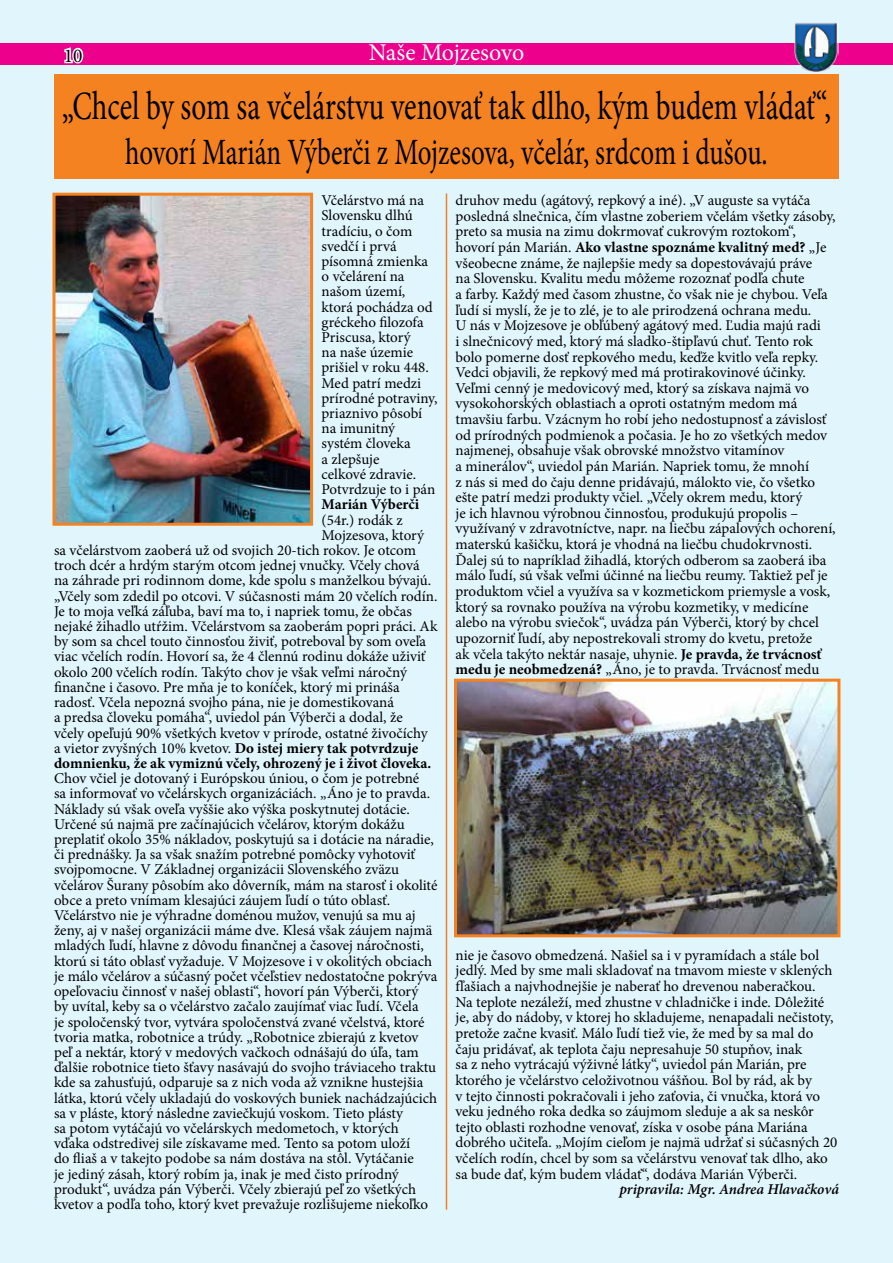
<style>
.page{position:relative;width:893px;height:1263px;background:#e1f5fd}
.page>*{position:absolute;margin:0;border:0;box-sizing:border-box;transform-origin:0 0}
.t1{font:40.2px "Minion Pro";color:#000;scale:.73 1}
.t2{font:37.2px "Minion Pro";letter-spacing:-.005em;color:#000;scale:.73 1}
.t3{font:24px "Minion Pro";letter-spacing:-.005em;color:#fff}
.t4{font:19.5px "Minion Pro";color:#000}
.t5{font:15px/15.1px "Minion Pro";color:#000}
.t6{font:700 15px "Minion Pro";color:#000}
.t7{font:italic 600 15px "Minion Pro";letter-spacing:-.005em;color:#000}
.s1{font-weight:700}
</style>
<div class="page">
<hr style="left:892px;top:0;width:1px;height:714px;background:#d2232a">
<hr style="left:446px;top:194px;width:1px;height:1015px;background:#f58220">
<img style="left:56px;top:197px;width:253px;height:325px">
<div style="left:52px;top:193px;width:261px;height:333px;border:3px solid #f58220"></div>
<img style="left:458px;top:683px;width:378px;height:250px">
<div style="left:454px;top:679px;width:386px;height:258px;border:3px solid #f58220"></div>
<div style="left:54px;top:74px;width:785px;height:105px;background:#f58220"></div>
<div style="left:0;top:43px;width:893px;height:22px;background:#ec008c"></div>
<svg style="left:64px;top:47px;width:20px;height:17px"></svg>
<img style="left:794px;top:22px;width:45px;height:50px">
<h3 class="t4" style="left:64px;top:42px;width:20px">10</h3>
<h3 class="t3" style="left:369px;top:36px;width:157px">Naše Mojzesovo</h3>
<h1 class="t1" style="left:62px;top:79px;width:1055px">„Chcel by som sa včelárstvu venovať tak dlho, kým budem vládať“,</h1>
<h2 class="t2" style="left:125px;top:127px;width:882px">hovorí Marián Výberči z Mojzesova, včelár, srdcom i dušou.</h2>
<p class="t5" style="left:322px;top:193px;width:117px">Včelárstvo má na<br>Slovensku dlhú tradíciu, o čom svedčí i prvá písomná zmienka o včelárení na našom území, ktorá pochádza od gréckeho filozofa<br>Priscusa, ktorý<br>na naše územie prišiel v roku 448.<br>Med patrí medzi prírodné potraviny, priaznivo pôsobí na imunitný systém človeka<br>a zlepšuje<br>celkové zdravie.<br>Potvrdzuje to i pán</p>
<p class="t6" style="left:322px;top:494px;width:99px">Marián Výberči</p>
<p class="t5" style="left:322px;top:512px;width:83px">(54r.) rodák z</p>
<p class="t5" style="left:322px;top:527px;width:104px">Mojzesova, ktorý</p>
<p class="t5" style="left:54px;top:543px;width:363px">sa včelárstvom zaoberá už od svojich 20-tich rokov. Je otcom</p>
<p class="t5" style="left:54px;top:558px;width:367px">troch dcér a hrdým starým otcom jednej vnučky. Včely chová</p>
<p class="t5" style="left:54px;top:573px;width:379px">na záhrade pri rodinnom dome, kde spolu s manželkou bývajú.</p>
<p class="t5" style="left:54px;top:588px;width:385px">„Včely som zdedil po otcovi. V súčasnosti mám 20 včelích rodín.</p>
<p class="t5" style="left:54px;top:603px;width:359px">Je to moja veľká záľuba, baví ma to, i napriek tomu, že občas</p>
<p class="t5" style="left:54px;top:619px;width:385px">nejaké žihadlo utŕžim. Včelárstvom sa zaoberám popri práci. Ak</p>
<p class="t5" style="left:54px;top:634px;width:374px">by som sa chcel touto činnosťou živiť, potreboval by som oveľa</p>
<p class="t5" style="left:54px;top:649px;width:373px">viac včelích rodín. Hovorí sa, že 4 člennú rodinu dokáže uživiť</p>
<p class="t5" style="left:54px;top:664px;width:354px">okolo 200 včelích rodín. Takýto chov je však veľmi náročný</p>
<p class="t5" style="left:54px;top:680px;width:347px">finančne i časovo. Pre mňa je to koníček, ktorý mi prináša</p>
<p class="t5" style="left:54px;top:695px;width:341px">radosť. Včela nepozná svojho pána, nie je domestikovaná</p>
<p class="t5" style="left:54px;top:710px;width:350px">a predsa človeku pomáha“, uviedol pán Výberči a dodal, že</p>
<p class="t5" style="left:54px;top:725px;width:375px">včely opeľujú 90% všetkých kvetov v prírode, ostatné živočíchy</p>
<p class="t5" style="left:54px;top:740px;width:366px">a vietor zvyšných 10% kvetov. <span class="s1">Do istej miery tak potvrdzuje</span></p>
<p class="t6" style="left:54px;top:752px;width:379px">domnienku, že ak vymiznú včely, ohrozený je i život človeka.</p>
<p class="t5" style="left:54px;top:771px;width:385px">Chov včiel je dotovaný i Európskou úniou, o čom je potrebné<br>sa informovať vo včelárskych organizáciách. „Áno je to pravda.<br>Náklady sú však oveľa vyššie ako výška poskytnutej dotácie.<br>Určené sú najmä pre začínajúcich včelárov, ktorým dokážu preplatiť okolo 35% nákladov, poskytujú sa i dotácie na náradie, či prednášky. Ja sa však snažím potrebné pomôcky vyhotoviť svojpomocne. V Základnej organizácii Slovenského zväzu včelárov Šurany pôsobím ako dôverník, mám na starosť i okolité obce a preto vnímam klesajúci záujem ľudí o túto oblasť.<br>Včelárstvo nie je výhradne doménou mužov, venujú sa mu aj ženy, aj v našej organizácii máme dve. Klesá však záujem najmä mladých ľudí, hlavne z dôvodu finančnej a časovej náročnosti, ktorú si táto oblasť vyžaduje. V Mojzesove i v okolitých obciach je málo včelárov a súčasný počet včeľstiev nedostatočne pokrýva opeľovaciu činnosť v našej oblasti“, hovorí pán Výberči, ktorý<br>by uvítal, keby sa o včelárstvo začalo zaujímať viac ľudí. Včela<br>je spoločenský tvor, vytvára spoločenstvá zvané včelstvá, ktoré tvoria matka, robotnice a trúdy. „Robotnice zbierajú z kvetov peľ a nektár, ktorý v medových vačkoch odnášajú do úľa, tam ďalšie robotnice tieto šťavy nasávajú do svojho tráviaceho traktu kde sa zahusťujú, odparuje sa z nich voda až vznikne hustejšia látka, ktorú včely ukladajú do voskových buniek nachádzajúcich sa v pláste, ktorý následne zaviečkujú voskom. Tieto plásty<br>sa potom vytáčajú vo včelárskych medometoch, v ktorých vďaka odstredivej sile získavame med. Tento sa potom uloží<br>do fliaš a v takejto podobe sa nám dostáva na stôl. Vytáčanie<br>je jediný zásah, ktorý robím ja, inak je med čisto prírodný produkt“, uvádza pán Výberči. Včely zbierajú peľ zo všetkých kvetov a podľa toho, ktorý kvet prevažuje rozlišujeme niekoľko</p>
<p class="t5" style="left:455px;top:193px;width:382px;line-height:15.6px">druhov medu (agátový, repkový a iné). „V auguste sa vytáča posledná slnečnica, čím vlastne zoberiem včelám všetky zásoby, preto sa musia na zimu dokrmovať cukrovým roztokom“, hovorí pán Marián. <span class="s1">Ako vlastne spoznáme kvalitný med?</span> „Je všeobecne známe, že najlepšie medy sa dopestovávajú práve<br>na Slovensku. Kvalitu medu môžeme rozoznať podľa chute<br>a farby. Každý med časom zhustne, čo však nie je chybou. Veľa ľudí si myslí, že je to zlé, je to ale prirodzená ochrana medu.<br>U nás v Mojzesove je obľúbený agátový med. Ľudia majú radi<br>i slnečnicový med, ktorý má sladko-štipľavú chuť. Tento rok bolo pomerne dosť repkového medu, keďže kvitlo veľa repky.<br>Vedci objavili, že repkový med má protirakovinové účinky.<br>Veľmi cenný je medovicový med, ktorý sa získava najmä vo vysokohorských oblastiach a oproti ostatným medom má tmavšiu farbu. Vzácnym ho robí jeho nedostupnosť a závislosť od prírodných podmienok a počasia. Je ho zo všetkých medov najmenej, obsahuje však obrovské množstvo vitamínov<br>a minerálov“, uviedol pán Marián. Napriek tomu, že mnohí<br>z nás si med do čaju denne pridávajú, málokto vie, čo všetko ešte patrí medzi produkty včiel. „Včely okrem medu, ktorý<br>je ich hlavnou výrobnou činnosťou, produkujú propolis – využívaný v zdravotníctve, napr. na liečbu zápalových ochorení, materskú kašičku, ktorá je vhodná na liečbu chudokrvnosti.<br>Ďalej sú to napríklad žihadlá, ktorých odberom sa zaoberá iba málo ľudí, sú však veľmi účinné na liečbu reumy. Taktiež peľ je produktom včiel a využíva sa v kozmetickom priemysle a vosk, ktorý sa rovnako používa na výrobu kozmetiky, v medicíne alebo na výrobu sviečok“, uvádza pán Výberči, ktorý by chcel upozorniť ľudí, aby nepostrekovali stromy do kvetu, pretože<br>ak včela takýto nektár nasaje, uhynie. <span class="s1">Je pravda, že trvácnosť medu je neobmedzená?</span> „Áno, je to pravda. Trvácnosť medu</p>
<p class="t5" style="left:455px;top:947px;width:383px;line-height:15.6px">nie je časovo obmedzená. Našiel sa i v pyramídach a stále bol jedlý. Med by sme mali skladovať na tmavom mieste v sklených fľašiach a najvhodnejšie je naberať ho drevenou naberačkou.<br>Na teplote nezáleží, med zhustne v chladničke i inde. Dôležité je, aby do nádoby, v ktorej ho skladujeme, nenapadali nečistoty, pretože začne kvasiť. Málo ľudí tiež vie, že med by sa mal do čaju pridávať, ak teplota čaju nepresahuje 50 stupňov, inak<br>sa z neho vytrácajú výživné látky“, uviedol pán Marián, pre ktorého je včelárstvo celoživotnou vášňou. Bol by rád, ak by<br>v tejto činnosti pokračovali i jeho zaťovia, či vnučka, ktorá vo veku jedného roka dedka so záujmom sleduje a ak sa neskôr tejto oblasti rozhodne venovať, získa v osobe pána Mariána dobrého učiteľa. „Mojím cieľom je najmä udržať si súčasných 20 včelích rodín, chcel by som sa včelárstvu venovať tak dlho, ako sa bude dať, kým budem vládať“, dodáva Marián Výberči.</p>
<p class="t7" style="left:619px;top:1179px;width:221px">pripravila: Mgr. Andrea Hlavačková</p>
</div>
